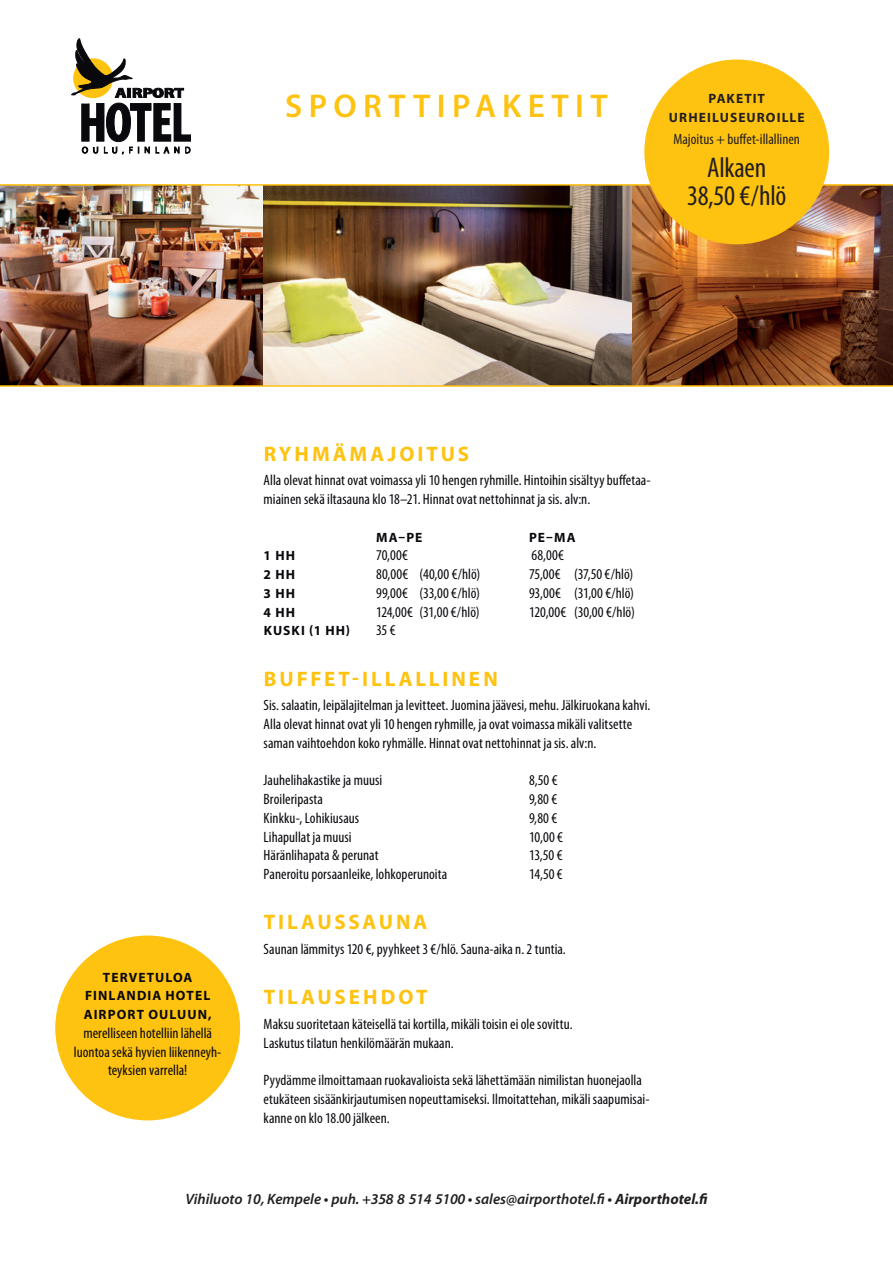
<style>
.page{position:relative;width:893px;height:1263px;background:#fff}
.page>*{position:absolute;margin:0;border:0;box-sizing:border-box;transform-origin:0 0}
.t1{font:600 33px "Myriad Pro";letter-spacing:.19em;color:#fec210}
.t2{font:condensed 28.5px/28.5px "Myriad Pro";letter-spacing:-.01em;color:#231f20;text-align:center}
.t3{font:700 21px "Myriad Pro";letter-spacing:.14em;color:#fec210}
.t4{font:condensed 15px/18.8px "Myriad Pro";color:#08080d}
.t5{font:italic 600 15px "Myriad Pro";color:#231f20}
.t6{font:condensed 15px "Myriad Pro";letter-spacing:.005em;color:#231f20}
.t7{font:700 13.5px/18.8px "Myriad Pro";letter-spacing:.08em;color:#08080d;text-align:center}
.t8{font:700 13.5px/18.8px "Myriad Pro";letter-spacing:.08em;color:#231f20;text-align:center}
.s1{font-weight:700}
</style>
<div class="page">
<svg style="left:72px;top:38px;width:119px;height:117px"></svg>
<img style="left:0;top:186px;width:264px;height:199px">
<img style="left:631px;top:186px;width:262px;height:199px">
<img style="left:264px;top:186px;width:367px;height:199px">
<hr style="left:0;top:184px;width:893px;height:2px;background:#fec210">
<hr style="left:0;top:385px;width:893px;height:2px;background:#fec210">
<div style="left:55px;top:935px;width:185px;height:185px;background:#fec210;border-radius:50%"></div>
<div style="left:644px;top:60px;width:185px;height:184px;background:#fec210;border-radius:50%"></div>
<h1 class="t1" style="left:285px;top:85px;width:324px">SPORTTIPAKETIT</h1>
<p class="t8" style="left:669px;top:89px;width:137px">PAKETIT<br>URHEILUSEUROILLE</p>
<p class="t6" style="left:673px;top:130px;width:128px">Majoitus + buffet-illallinen</p>
<h2 class="t2" style="left:687px;top:153px;width:101px">Alkaen<br>38,50 €/hlö</h2>
<p class="t7" style="left:84px;top:967px;width:129px">TERVETULOA<br>FINLANDIA HOTEL<br>AIRPORT OULUUN,</p>
<p class="t4" style="left:74px;top:1023px;width:149px;text-align:center">merelliseen hotelliin lähellä luontoa sekä hyvien liikenneyh&shy;teyksien varrella!</p>
<h3 class="t3" style="left:264px;top:440px;width:207px">RYHMÄMAJOITUS</h3>
<p class="t4" style="left:264px;top:471px;width:389px">Alla olevat hinnat ovat voimassa yli 10 hengen ryhmille. Hintoihin sisältyy buffetaa&shy;miainen sekä iltasauna klo 18–21. Hinnat ovat nettohinnat ja sis. alv:n.</p>
<p class="t7" style="left:264px;top:527px;width:63px">M</p>
<p class="t7" style="left:389px;top:527px;width:35px">A–PE</p>
<p class="t7" style="left:529px;top:527px;width:48px">PE–MA</p>
<p class="t7" style="left:264px;top:546px;width:33px">1 HH</p>
<p class="t4" style="left:376px;top:546px;width:33px">70,00€</p>
<p class="t4" style="left:531px;top:546px;width:34px">68,00€</p>
<p class="t7" style="left:264px;top:565px;width:33px">2 HH</p>
<p class="t4" style="left:376px;top:564px;width:106px">80,00€ (40,00 €/hlö)</p>
<p class="t4" style="left:529px;top:564px;width:106px">75,00€ (37,50 €/hlö)</p>
<p class="t7" style="left:264px;top:583px;width:33px">3 HH</p>
<p class="t4" style="left:376px;top:583px;width:105px">99,00€ (33,00 €/hlö)</p>
<p class="t4" style="left:529px;top:583px;width:106px">93,00€ (31,00 €/hlö)</p>
<p class="t7" style="left:264px;top:602px;width:33px">4 HH</p>
<p class="t4" style="left:376px;top:602px;width:105px">124,00€ (31,00 €/hlö)</p>
<p class="t4" style="left:529px;top:602px;width:107px">120,00€ (30,00 €/hlö)</p>
<p class="t7" style="left:264px;top:621px;width:88px">KUSKI (1 HH)</p>
<p class="t4" style="left:376px;top:621px;width:21px">35 €</p>
<h3 class="t3" style="left:264px;top:665px;width:235px">BUFFET-ILLALLINEN</h3>
<p class="t4" style="left:264px;top:696px;width:388px">Sis. salaatin, leipälajitelman ja levitteet. Juomina jäävesi, mehu. Jälkiruokana kahvi.<br>Alla olevat hinnat ovat yli 10 hengen ryhmille, ja ovat voimassa mikäli valitsette saman vaihtoehdon koko ryhmälle. Hinnat ovat nettohinnat ja sis. alv:n.</p>
<p class="t4" style="left:264px;top:771px;width:120px">Jauhelihakastike ja muusi</p>
<p class="t4" style="left:529px;top:771px;width:30px">8,50 €</p>
<p class="t4" style="left:264px;top:789px;width:61px">Broileripasta</p>
<p class="t4" style="left:529px;top:789px;width:30px">9,80 €</p>
<p class="t4" style="left:264px;top:808px;width:97px">Kinkku-, Lohikiusaus</p>
<p class="t4" style="left:529px;top:808px;width:30px">9,80 €</p>
<p class="t4" style="left:264px;top:827px;width:90px">Lihapullat ja muusi</p>
<p class="t4" style="left:529px;top:827px;width:35px">10,00 €</p>
<p class="t4" style="left:264px;top:846px;width:116px">Häränlihapata &amp; perunat</p>
<p class="t4" style="left:529px;top:846px;width:35px">13,50 €</p>
<p class="t4" style="left:264px;top:864px;width:185px">Paneroitu porsaanleike, lohkoperunoita</p>
<p class="t4" style="left:529px;top:864px;width:35px">14,50 €</p>
<h3 class="t3" style="left:264px;top:908px;width:165px">TILAUSSAUNA</h3>
<p class="t4" style="left:264px;top:939px;width:304px">Saunan lämmitys 120 €, pyyhkeet 3 €/hlö. Sauna-aika n. 2 tuntia.</p>
<h3 class="t3" style="left:264px;top:983px;width:165px">TILAUSEHDOT</h3>
<p class="t4" style="left:264px;top:1014px;width:310px">Maksu suoritetaan käteisellä tai kortilla, mikäli toisin ei ole sovittu.<br>Laskutus tilatun henkilömäärän mukaan.</p>
<p class="t4" style="left:264px;top:1071px;width:387px">Pyydämme ilmoittamaan ruokavalioista sekä lähettämään nimilistan huonejaolla etukäteen sisäänkirjautumisen nopeuttamiseksi. Ilmoitattehan, mikäli saapumisai&shy;kanne on klo 18.00 jälkeen.</p>
<p class="t5" style="left:185px;top:1189px;width:524px">Vihiluoto 10, Kempele • puh. +358 8 514 5100 • sales@airporthotel.fi • <span class="s1">Airporthotel.fi</span></p>
</div>
